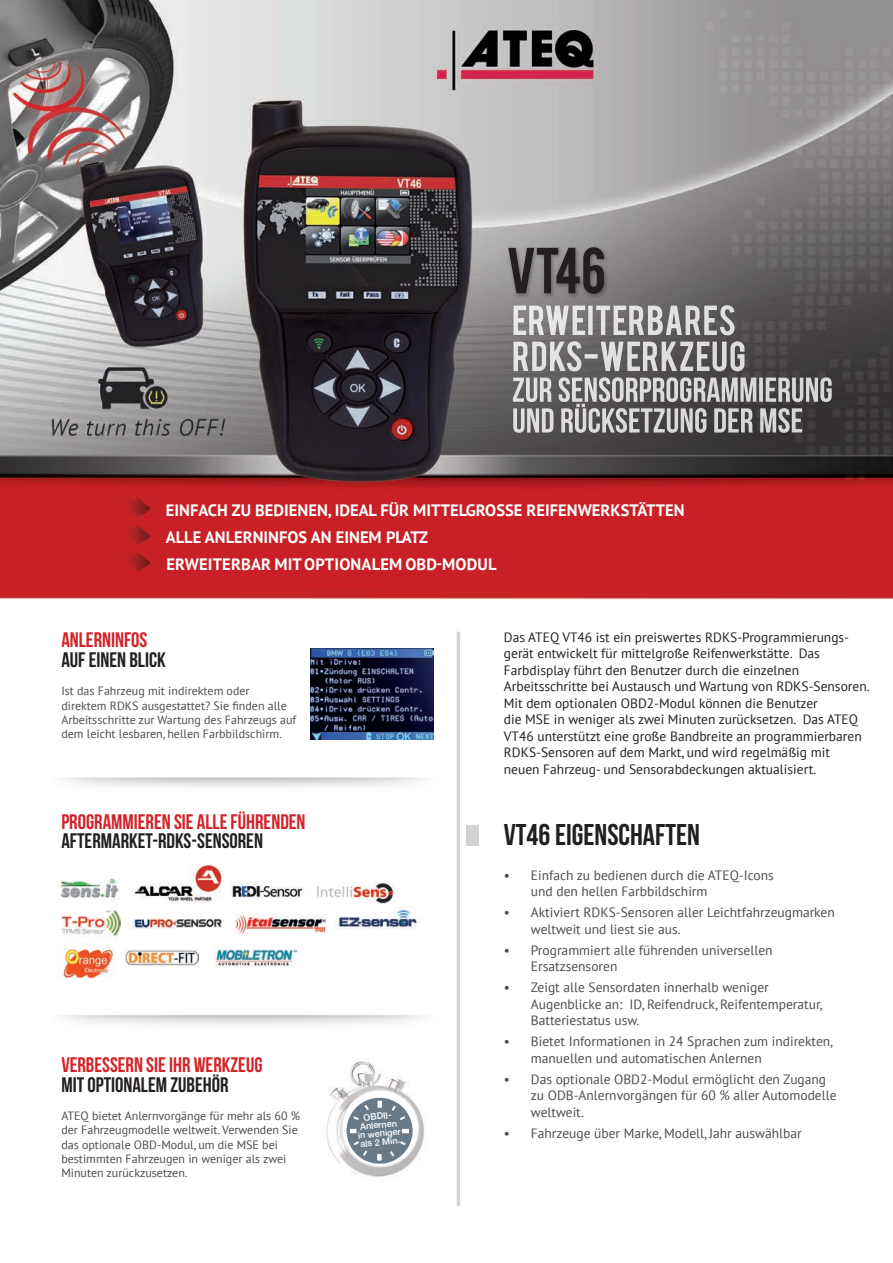
<style>
.page{position:relative;width:893px;height:1263px;background:#fff}
.page>*{position:absolute;margin:0;border:0;box-sizing:border-box;transform-origin:0 0}
.t1{font:51px "Bebas";color:#231f20}
.t2{font:30px "Bebas Neue";color:#231f20}
.t3{font:21px "Bebas Neue";color:#d1232a}
.t4{font:21px "Bebas Neue";color:#231f20}
.t5{font:700 16.5px/27px "PT Sans";color:#fff}
.t6{font:13.5px/16.5px "PT Sans";color:#4b4c4d}
.t7{font:13.5px/16.5px "PT Sans";color:#231f20}
.t8{font:12px/14.2px "PT Sans";color:#4b4c4d}
.t9{font:500 9px/8.6px "Helvetica Neue";color:#fff;text-align:center}
</style>
<div class="page">
<img style="left:0;top:0;width:893px;height:1207px">
<div style="left:504px;top:631px;width:375px;height:190px;background:#fff"></div>
<img style="left:40px;top:764px;width:403px;height:29px">
<img style="left:40px;top:1002px;width:403px;height:28px">
<img style="left:305px;top:1052px;width:136px;height:141px">
<img style="left:342px;top:1090px;width:77px;height:77px;border-radius:38px">
<div style="left:341px;top:1089px;width:78px;height:78px;border:1px solid #e6e7e9;border-radius:50%"></div>
<img style="left:311px;top:648px;width:122px;height:91px">
<img style="left:57px;top:875px;width:64px;height:29px">
<img style="left:230px;top:876px;width:78px;height:27px">
<img style="left:130px;top:865px;width:95px;height:38px">
<img style="left:315px;top:882px;width:79px;height:22px">
<img style="left:58px;top:943px;width:58px;height:40px">
<img style="left:126px;top:950px;width:72px;height:15px">
<img style="left:61px;top:906px;width:60px;height:35px">
<img style="left:132px;top:907px;width:101px;height:21px">
<img style="left:335px;top:907px;width:85px;height:24px">
<img style="left:235px;top:914px;width:93px;height:19px">
<img style="left:213px;top:944px;width:87px;height:27px">
<img style="left:513px;top:305px;width:222px;height:30px">
<img style="left:513px;top:341px;width:233px;height:30px">
<img style="left:513px;top:377px;width:320px;height:25px">
<img style="left:513px;top:404px;width:289px;height:29px">
<img style="left:506px;top:245px;width:103px;height:54px">
<div style="left:504px;top:870px;width:359px;height:285px;background:#fff"></div>
<div style="left:466px;top:825px;width:13px;height:20px;background:#d1d2d4"></div>
<h1 class="t1" style="left:506px;top:233px;width:102px">VT 46</h1>
<p class="t5" style="left:166px;top:496px;width:520px">EINFACH ZU BEDIENEN, IDEAL FÜR MITTELGROSSE REIFENWERKSTÄTTEN<br>ALLE ANLERNINFOS AN EINEM PLATZ<br>ERWEITERBAR MIT OPTIONALEM OBD-MODUL</p>
<h3 class="t3" style="left:61px;top:628px;width:88px">ANLERNINFOS</h3>
<h3 class="t4" style="left:61px;top:648px;width:106px">AUF EINEN BLICK</h3>
<p class="t8" style="left:61px;top:684px;width:237px">Ist das Fahrzeug mit indirektem oder direktem RDKS ausgestattet? Sie finden alle Arbeitsschritte zur Wartung des Fahrzeugs auf dem leicht lesbaren, hellen Farbbildschirm.</p>
<h3 class="t3" style="left:61px;top:810px;width:246px">PROGRAMMIEREN SIE ALLE FÜHRENDEN</h3>
<h3 class="t4" style="left:61px;top:829px;width:203px">AFTERMARKET-RDKS-SENSOREN</h3>
<h3 class="t3" style="left:61px;top:1054px;width:203px">VERBESSERN SIE IHR WERKZEUG</h3>
<h3 class="t4" style="left:61px;top:1073px;width:169px">MIT OPTIONALEM ZUBEHÖR</h3>
<p class="t8" style="left:61px;top:1108px;width:240px">ATEQ bietet Anlernvorgänge für mehr als 60 % der Fahrzeugmodelle weltweit. Verwenden Sie das optionale OBD-Modul, um die MSE bei bestimmten Fahrzeugen in weniger als zwei Minuten zurückzusetzen.</p>
<p class="t9" style="left:356px;top:1113px;width:44px;rotate:-6deg">OBDII-<br>Anlernen in weniger als 2 Min.</p>
<p class="t7" style="left:504px;top:628px;width:367px">Das ATEQ VT46 ist ein preiswertes RDKS-Programmierungs&shy;gerät entwickelt für mittelgroße Reifenwerkstätte. Das Farbdisplay führt den Benutzer durch die einzelnen Arbeitsschritte bei Austausch und Wartung von RDKS-Sensoren.<br>Mit dem optionalen OBD2-Modul können die Benutzer<br>die MSE in weniger als zwei Minuten zurücksetzen. Das ATEQ VT46 unterstützt eine große Bandbreite an programmierbaren RDKS-Sensoren auf dem Markt, und wird regelmäßig mit<br>neuen Fahrzeug- und Sensorabdeckungen aktualisiert.</p>
<h2 class="t2" style="left:504px;top:818px;width:198px">VT46 EIGENSCHAFTEN</h2>
<p class="t6" style="left:531px;top:866px;width:244px;text-indent:-27px">• Einfach zu bedienen durch die ATEQ-Icons und den hellen Farbbildschirm</p>
<p class="t6" style="left:531px;top:904px;width:305px;text-indent:-27px">• Aktiviert RDKS-Sensoren aller Leichtfahrzeugmarken weltweit und liest sie aus.</p>
<p class="t6" style="left:531px;top:941px;width:243px;text-indent:-27px">• Programmiert alle führenden universellen<br>Ersatzsensoren</p>
<p class="t6" style="left:531px;top:979px;width:293px;text-indent:-27px">• Zeigt alle Sensordaten innerhalb weniger<br>Augenblicke an: ID, Reifendruck, Reifentemperatur,<br>Batteriestatus usw.</p>
<p class="t6" style="left:531px;top:1033px;width:304px;text-indent:-27px">• Bietet Informationen in 24 Sprachen zum indirekten, manuellen und automatischen Anlernen</p>
<p class="t6" style="left:531px;top:1070px;width:307px;text-indent:-27px">• Das optionale OBD2-Modul ermöglicht den Zugang zu ODB-Anlernvorgängen für 60 % aller Automodelle weltweit.</p>
<p class="t6" style="left:504px;top:1124px;width:299px">• Fahrzeuge über Marke, Modell, Jahr auswählbar</p>
</div>
